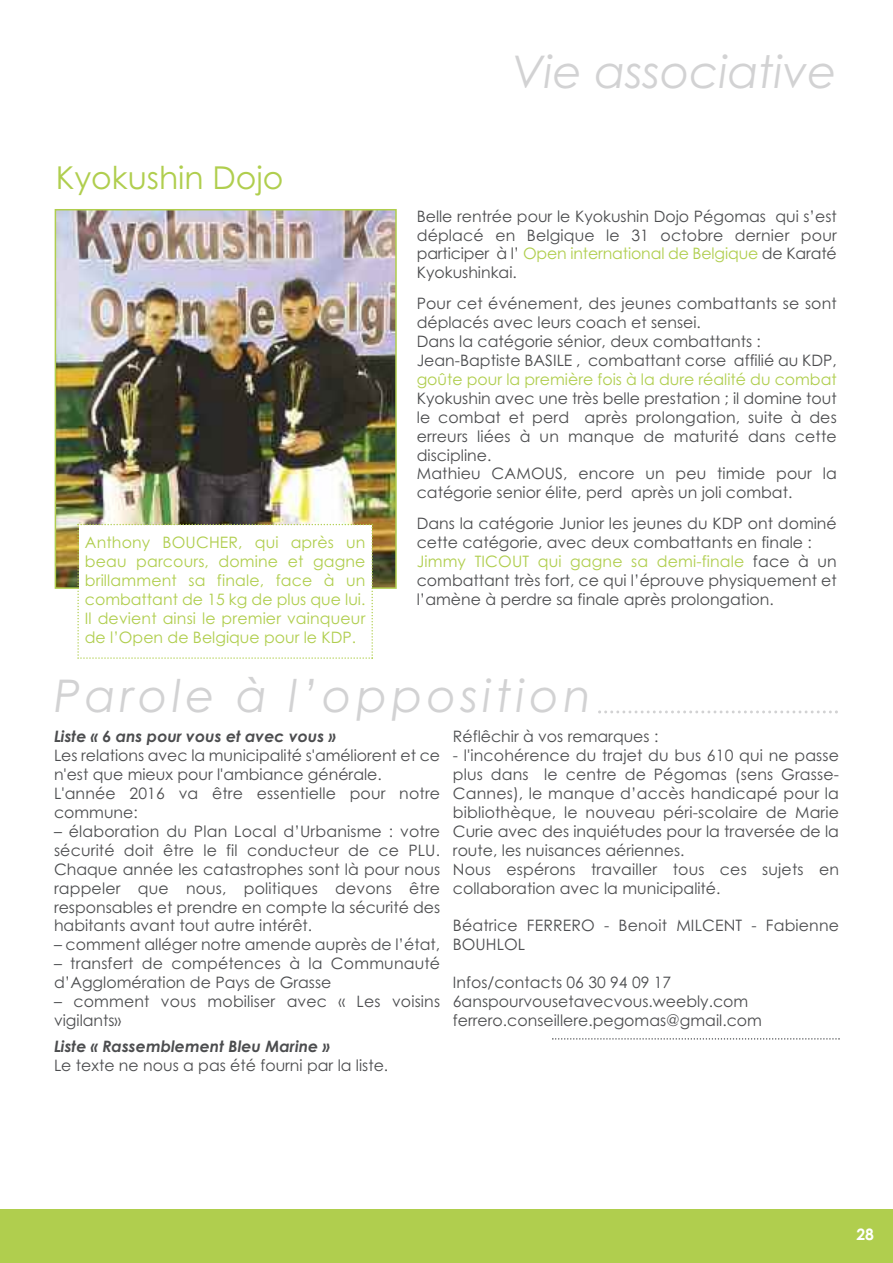
<style>
.page{position:relative;width:893px;height:1263px;background:#fff}
.page>*{position:absolute;margin:0;border:0;box-sizing:border-box;transform-origin:0 0}
.t1{font:italic 45px "Century Gothic";letter-spacing:.1em;color:#d2d2d3}
.t2{font:italic 45px "Century Gothic";color:#d2d2d3}
.t3{font:31.5px "Century Gothic";color:#b0ce4e}
.t4{font:15.75px/18.9px "Century Gothic";color:#4c4d4f}
.t5{font:15.75px/18.9px "Century Gothic";color:#b0ce4e;text-align:justify}
.t6{font:italic 700 15.75px "Century Gothic";color:#4c4d4f}
.t7{font:700 15.75px "Century Gothic";color:#fff}
.s1{color:#b0ce4e}
</style>
<div class="page">
<div style="left:0;top:1209px;width:893px;height:54px;background:#b0ce4e"></div>
<img style="left:58px;top:212px;width:336px;height:374px">
<div style="left:55px;top:209px;width:342px;height:380px;border:2px solid #b0ce4e"></div>
<svg style="left:77px;top:524px;width:296px;height:135px"></svg>
<svg style="left:598px;top:710px;width:240px;height:3px"></svg>
<svg style="left:552px;top:1038px;width:288px;height:2px"></svg>
<h2 class="t3" style="left:56px;top:159px;width:229px">Kyokushin Dojo</h2>
<p class="t5" style="left:85px;top:533px;width:282px">Anthony BOUCHER, qui après un beau parcours, domine et gagne brillamment sa finale, face à un combattant de 15 kg de plus que lui.<br>Il devient ainsi le premier vainqueur de l’Open de Belgique pour le KDP.</p>
<h1 class="t2" style="left:512px;top:46px;width:326px">Vie associative</h1>
<p class="t4" style="left:417px;top:207px;width:422px;text-align:justify">Belle rentrée pour le Kyokushin Dojo Pégomas qui s’est déplacé en Belgique le 31 octobre dernier pour participer à l’ <span class="s1">Open international de Belgique</span> de Karaté Kyokushinkai.</p>
<p class="t4" style="left:417px;top:294px;width:422px">Pour cet événement, des jeunes combattants se sont déplacés avec leurs coach et sensei.<br>Dans la catégorie sénior, deux combattants :<br>Jean-Baptiste BASILE , combattant corse affilié au KDP,</p>
<p class="t5" style="left:417px;top:370px;width:422px">goûte pour la première fois à la dure réalité du combat</p>
<p class="t4" style="left:417px;top:389px;width:422px">Kyokushin avec une très belle prestation ; il domine tout le combat et perd après prolongation, suite à des erreurs liées à un manque de maturité dans cette discipline.<br>Mathieu CAMOUS, encore un peu timide pour la catégorie senior élite, perd après un joli combat.</p>
<p class="t4" style="left:417px;top:514px;width:422px">Dans la catégorie Junior les jeunes du KDP ont dominé cette catégorie, avec deux combattants en finale :<br><span class="s1">Jimmy TICOUT qui gagne sa demi-finale</span> face à un combattant très fort, ce qui l’éprouve physiquement et l’amène à perdre sa finale après prolongation.</p>
<h1 class="t1" style="left:54px;top:670px;width:539px">Parole à l’opposition</h1>
<p class="t6" style="left:54px;top:728px;width:283px">Liste « 6 ans pour vous et avec vous »</p>
<p class="t4" style="left:54px;top:746px;width:388px">Les relations avec la municipalité s'améliorent et ce n'est que mieux pour l'ambiance générale.<br>L'année 2016 va être essentielle pour notre commune:</p>
<p class="t4" style="left:54px;top:822px;width:388px;text-align:justify">– élaboration du Plan Local d’Urbanisme : votre sécurité doit être le fil conducteur de ce PLU.<br>Chaque année les catastrophes sont là pour nous rappeler que nous, politiques devons être responsables et prendre en compte la sécurité des habitants avant tout autre intérêt.</p>
<p class="t4" style="left:54px;top:935px;width:388px">– comment alléger notre amende auprès de l’état,</p>
<p class="t4" style="left:54px;top:954px;width:388px">– transfert de compétences à la Communauté d’Agglomération de Pays de Grasse</p>
<p class="t4" style="left:54px;top:992px;width:388px">– comment vous mobiliser avec « Les voisins vigilants»</p>
<p class="t6" style="left:54px;top:1037px;width:277px">Liste « Rassemblement Bleu Marine »</p>
<p class="t4" style="left:54px;top:1056px;width:336px">Le texte ne nous a pas été fourni par la liste.</p>
<p class="t4" style="left:453px;top:727px;width:207px">Réflêchir à vos remarques :</p>
<p class="t4" style="left:453px;top:746px;width:388px">- l'incohérence du trajet du bus 610 qui ne passe plus dans le centre de Pégomas (sens Grasse-Cannes), le manque d’accès handicapé pour la bibliothèque, le nouveau péri-scolaire de Marie Curie avec des inquiétudes pour la traversée de la route, les nuisances aériennes.<br>Nous espérons travailler tous ces sujets en collaboration avec la municipalité.</p>
<p class="t4" style="left:453px;top:916px;width:388px">Béatrice FERRERO - Benoit MILCENT - Fabienne<br>BOUHLOL</p>
<p class="t4" style="left:453px;top:973px;width:311px">Infos/contacts 06 30 94 09 17<br>6anspourvousetavecvous.weebly.com ferrero.conseillere.pegomas@gmail.com</p>
<p class="t7" style="left:856px;top:1225px;width:19px">28</p>
</div>
